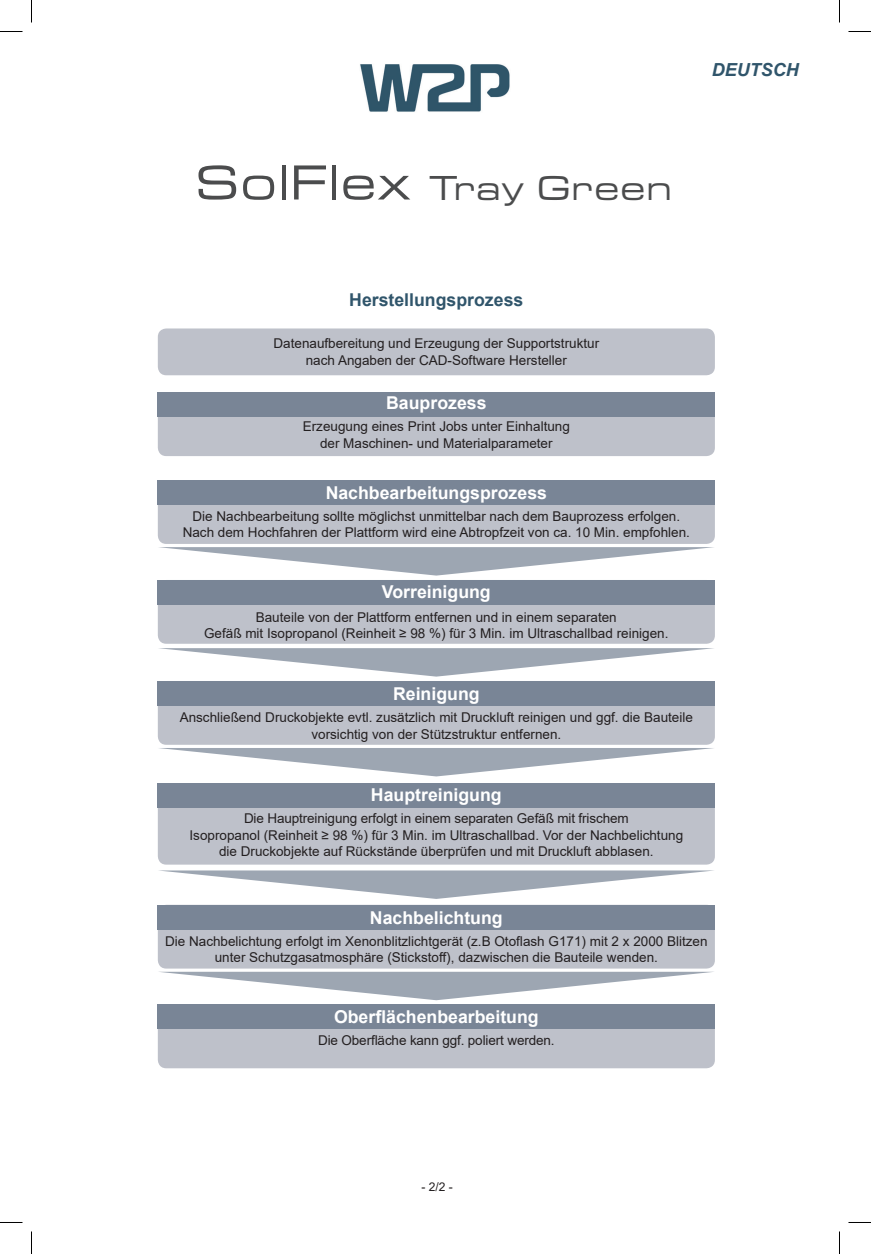
<style>
.page{position:relative;width:871px;height:1254px;background:#fff}
.page>*{position:absolute;margin:0;border:0;box-sizing:border-box;transform-origin:0 0}
.t1{font:36px "Microgramma D Medi Exte";letter-spacing:.075em;color:#4b4c4d}
.t2{font:italic 700 18px "Arial";color:#30556b}
.t3{font:700 17.7px "Arial";color:#fff}
.t4{font:700 17.7px "Arial";color:#30556b}
.t5{font:13.5px/16.2px "Arial";color:#231f20;text-align:center}
.t6{font:12px "Arial";color:#231f20}
.s1{font-size:51px}
</style>
<div class="page">
<img style="left:360px;top:64px;width:150px;height:48px">
<div style="left:158px;top:904px;width:557px;height:64px;background:#bec1ca;border-radius:9px"></div>
<div style="left:158px;top:904px;width:557px;height:25px;background:#798596"></div>
<div style="left:158px;top:1004px;width:557px;height:64px;background:#bec1ca;border-radius:9px"></div>
<div style="left:158px;top:1004px;width:557px;height:25px;background:#798596"></div>
<div style="left:158px;top:783px;width:557px;height:81px;background:#bec1ca;border-radius:9px"></div>
<div style="left:158px;top:783px;width:557px;height:25px;background:#798596"></div>
<div style="left:158px;top:392px;width:557px;height:64px;background:#bec1ca;border-radius:9px"></div>
<div style="left:158px;top:392px;width:557px;height:25px;background:#798596"></div>
<div style="left:158px;top:681px;width:557px;height:64px;background:#bec1ca;border-radius:9px"></div>
<div style="left:158px;top:681px;width:557px;height:25px;background:#798596"></div>
<div style="left:158px;top:328px;width:557px;height:47px;background:#bec1ca;border-radius:9px"></div>
<div style="left:158px;top:480px;width:557px;height:64px;background:#bec1ca;border-radius:9px"></div>
<div style="left:158px;top:480px;width:557px;height:25px;background:#798596"></div>
<div style="left:158px;top:580px;width:557px;height:64px;background:#bec1ca;border-radius:9px"></div>
<div style="left:158px;top:580px;width:557px;height:25px;background:#798596"></div>
<svg style="left:159px;top:547px;width:555px;height:28px"></svg>
<svg style="left:159px;top:648px;width:555px;height:28px"></svg>
<svg style="left:159px;top:748px;width:555px;height:28px"></svg>
<svg style="left:159px;top:870px;width:555px;height:29px"></svg>
<svg style="left:159px;top:971px;width:555px;height:29px"></svg>
<svg style="left:0;top:31px;width:22px;height:1px"></svg>
<svg style="left:848px;top:31px;width:23px;height:1px"></svg>
<svg style="left:0;top:1222px;width:22px;height:1px"></svg>
<svg style="left:848px;top:1222px;width:23px;height:1px"></svg>
<svg style="left:31px;top:0;width:1px;height:23px"></svg>
<svg style="left:31px;top:1231px;width:1px;height:23px"></svg>
<svg style="left:839px;top:0;width:1px;height:23px"></svg>
<svg style="left:839px;top:1231px;width:1px;height:23px"></svg>
<h2 class="t2" style="left:712px;top:58px;width:88px">DEUTSCH</h2>
<h1 class="t1" style="left:197px;top:165px;width:475px"><span class="s1">SolFlex</span> Tray Green</h1>
<h3 class="t4" style="left:349px;top:287px;width:176px">Herstellungsprozess</h3>
<p class="t5" style="left:273px;top:335px;width:327px">Datenaufbereitung und Erzeugung der Supportstruktur nach Angaben der CAD-Software Hersteller</p>
<h3 class="t3" style="left:386px;top:390px;width:102px">Bauprozess</h3>
<p class="t5" style="left:303px;top:418px;width:269px">Erzeugung eines Print Jobs unter Einhaltung der Maschinen- und Materialparameter</p>
<h3 class="t3" style="left:326px;top:480px;width:223px">Nachbearbeitungsprozess</h3>
<p class="t5" style="left:183px;top:508px;width:509px">Die Nachbearbeitung sollte möglichst unmittelbar nach dem Bauprozess erfolgen.<br>Nach dem Hochfahren der Plattform wird eine Abtropfzeit von ca. 10 Min. empfohlen.</p>
<h3 class="t3" style="left:382px;top:580px;width:110px">Vorreinigung</h3>
<p class="t5" style="left:204px;top:609px;width:466px">Bauteile von der Plattform entfernen und in einem separaten<br>Gefäß mit Isopropanol (Reinheit ≥ 98 %) für 3 Min. im Ultraschallbad reinigen.</p>
<h3 class="t3" style="left:393px;top:681px;width:88px">Reinigung</h3>
<p class="t5" style="left:180px;top:709px;width:515px">Anschließend Druckobjekte evtl. zusätzlich mit Druckluft reinigen und ggf. die Bauteile vorsichtig von der Stützstruktur entfernen.</p>
<h3 class="t3" style="left:371px;top:782px;width:132px">Hauptreinigung</h3>
<p class="t5" style="left:189px;top:810px;width:495px">Die Hauptreinigung erfolgt in einem separaten Gefäß mit frischem<br>Isopropanol (Reinheit ≥ 98 %) für 3 Min. im Ultraschallbad. Vor der Nachbelichtung die Druckobjekte auf Rückstände überprüfen und mit Druckluft abblasen.</p>
<h3 class="t3" style="left:370px;top:905px;width:134px">Nachbelichtung</h3>
<p class="t5" style="left:165px;top:933px;width:544px">Die Nachbelichtung erfolgt im Xenonblitzlichtgerät (z.B Otoflash G171) mit 2 x 2000 Blitzen unter Schutzgasatmosphäre (Stickstoff), dazwischen die Bauteile wenden.</p>
<h3 class="t3" style="left:334px;top:1004px;width:206px">Oberflächenbearbeitung</h3>
<p class="t5" style="left:318px;top:1032px;width:238px">Die Oberfläche kann ggf. poliert werden.</p>
<p class="t6" style="left:421px;top:1178px;width:33px">- 2/2 -</p>
</div>
